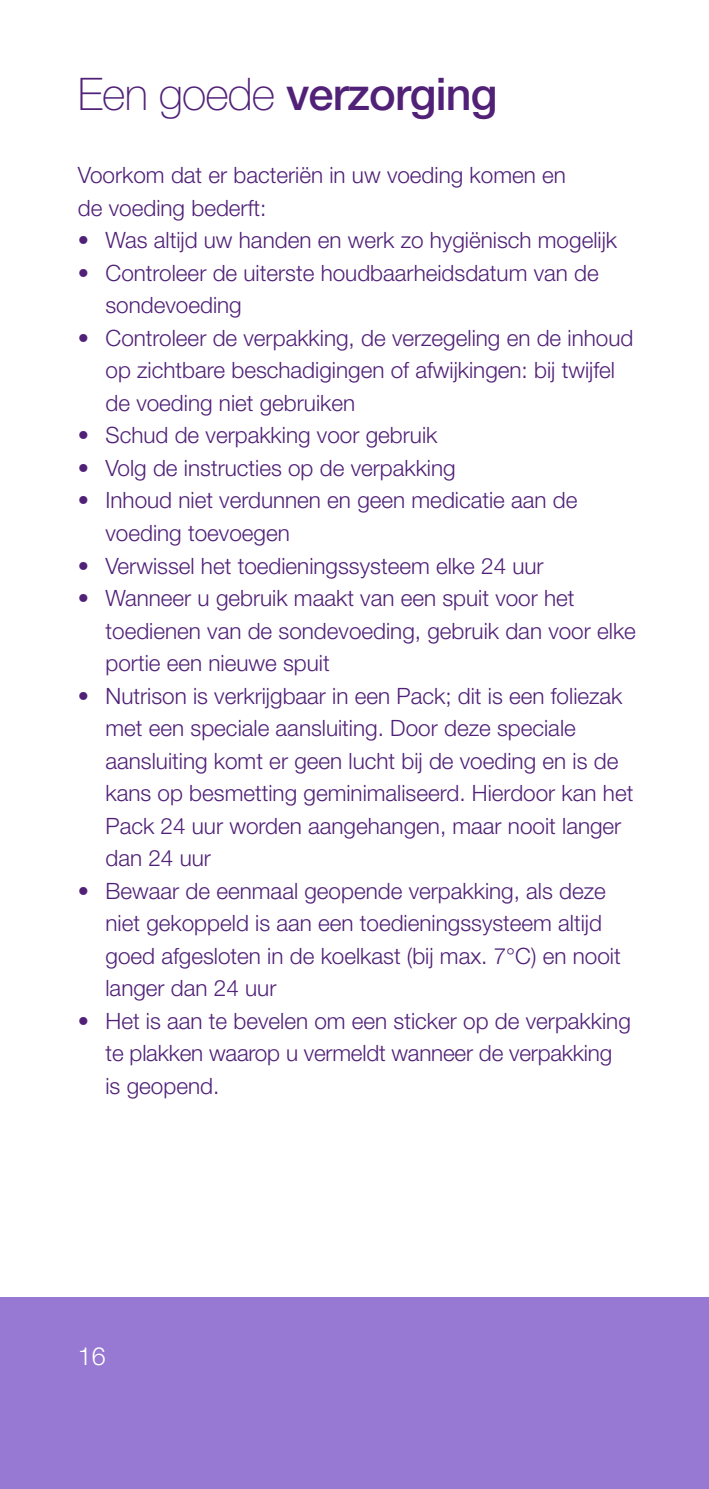
<style>
.page{position:relative;width:709px;height:1489px;background:#fff}
.page>*{position:absolute;margin:0;border:0;box-sizing:border-box;transform-origin:0 0}
.t1{font:500 45px "Helvetica Neue LT Std";letter-spacing:-.02em;color:#512178}
.t2{font:300 25px "Helvetica Neue LT Std";color:#fff}
.t3{font:300 22.5px/32.5px "Helvetica Neue LT Std";color:#512178}
.s1{font-weight:100}
</style>
<div class="page">
<div style="left:0;top:1297px;width:709px;height:191px;background:#9778d3"></div>
<h1 class="t1" style="left:78px;top:67px;width:421px"><span class="s1">Een goede</span> verzorging</h1>
<p class="t3" style="left:78px;top:159px;width:489px">Voorkom dat er bacteriën in uw voeding komen en de voeding bederft:</p>
<p class="t3" style="left:78px;top:224px;width:540px">• Was altijd uw handen en werk zo hygiënisch mogelijk</p>
<p class="t3" style="left:105px;top:256px;width:495px;text-indent:-27px">• Controleer de uiterste houdbaarheidsdatum van de sondevoeding</p>
<p class="t3" style="left:105px;top:321px;width:529px;text-indent:-27px">• Controleer de verpakking, de verzegeling en de inhoud op zichtbare beschadigingen of afwijkingen: bij twijfel de voeding niet gebruiken</p>
<p class="t3" style="left:78px;top:419px;width:361px">• Schud de verpakking voor gebruik</p>
<p class="t3" style="left:78px;top:451px;width:379px">• Volg de instructies op de verpakking</p>
<p class="t3" style="left:105px;top:483px;width:473px;text-indent:-27px">• Inhoud niet verdunnen en geen medicatie aan de voeding toevoegen</p>
<p class="t3" style="left:78px;top:548px;width:467px">• Verwissel het toedieningssysteem elke 24 uur</p>
<p class="t3" style="left:105px;top:581px;width:532px;text-indent:-27px">• Wanneer u gebruik maakt van een spuit voor het toedienen van de sondevoeding, gebruik dan voor elke portie een nieuwe spuit</p>
<p class="t3" style="left:105px;top:678px;width:529px;text-indent:-27px">• Nutrison is verkrijgbaar in een Pack; dit is een foliezak met een speciale aansluiting. Door deze speciale aansluiting komt er geen lucht bij de voeding en is de kans op besmetting geminimaliseerd. Hierdoor kan het Pack 24 uur worden aangehangen, maar nooit langer dan 24 uur</p>
<p class="t3" style="left:105px;top:873px;width:516px;text-indent:-27px">• Bewaar de eenmaal geopende verpakking, als deze niet gekoppeld is aan een toedieningssysteem altijd goed afgesloten in de koelkast (bij max. 7°C) en nooit langer dan 24 uur</p>
<p class="t3" style="left:105px;top:1003px;width:527px;text-indent:-27px">• Het is aan te bevelen om een sticker op de verpakking te plakken waarop u vermeldt wanneer de verpakking is geopend.</p>
<p class="t2" style="left:78px;top:1340px;width:29px">16</p>
</div>
